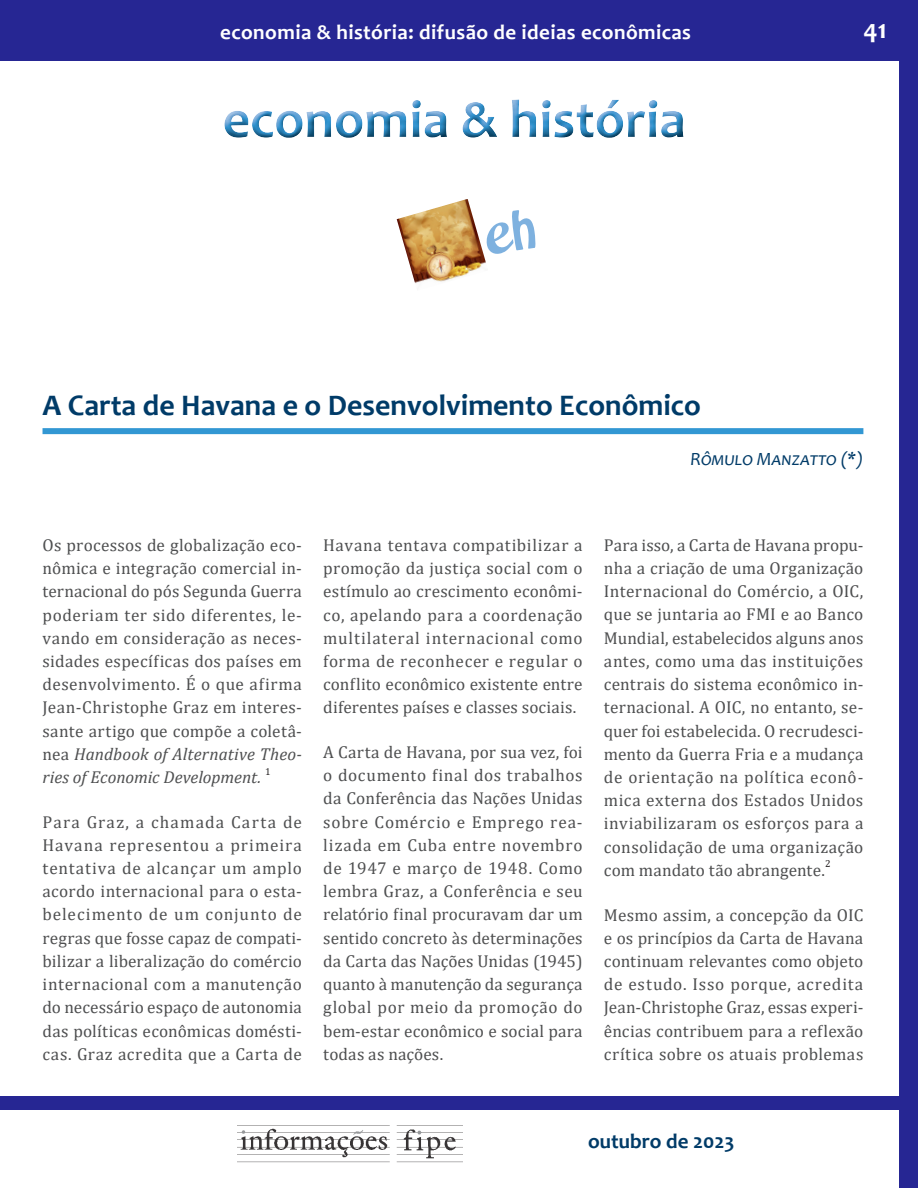
<style>
.page{position:relative;width:918px;height:1188px;background:#fff}
.page>*{position:absolute;margin:0;border:0;box-sizing:border-box;transform-origin:0 0}
.t1{font:700 30px "Candara";color:#003b68}
.t2{font:700 27px "Candara";color:#fff}
.t3{font:700 21px "Candara";letter-spacing:.02em;color:#fff}
.t4{font:700 21px "Candara";color:#003b68}
.t5{font:italic 18.75px "Candara";letter-spacing:.02em;color:#003b68}
.t6{font:17.25px/23.2px "Cambria";letter-spacing:.015em;color:#4e4f50;text-align:justify}
.t7{font:10.05px "Cambria";color:#231f20}
.s1{font-style:italic}
</style>
<div class="page">
<div style="left:899px;top:0;width:19px;height:1188px;background:#262693"></div>
<div style="left:0;top:0;width:918px;height:61px;background:#262693"></div>
<img style="left:238px;top:1128px;width:225px;height:35px">
<div style="left:0;top:1097px;width:918px;height:13px;background:#262693"></div>
<div style="left:216px;top:97px;width:477px;height:49px;background:#003b68;opacity:.67"></div>
<img style="left:397px;top:199px;width:89px;height:85px">
<div style="left:43px;top:428px;width:820px;height:6px;background:#3297d3"></div>
<svg style="left:484px;top:208px;width:2px;height:47px"></svg>
<p class="t3" style="left:220px;top:19px;width:472px">economia &amp; história: difusão de ideias econômicas</p>
<h2 class="t2" style="left:863px;top:12px;width:25px">41</h2>
<h1 class="t1" style="left:43px;top:387px;width:660px">A Carta de Havana e o Desenvolvimento Econômico</h1>
<p class="t5" style="left:691px;top:447px;width:174px">Rômulo Manzatto (*)</p>
<p class="t6" style="left:43px;top:533px;width:261px">Os processos de globalização eco&shy;nômica e integração comercial in&shy;ternacional do pós Segunda Guerra poderiam ter sido diferentes, le&shy;vando em consideração as neces&shy;sidades específicas dos países em desenvolvimento. É o que afirma Jean-Christophe Graz em interes&shy;sante artigo que compõe a coletâ&shy;nea <span class="s1">Handbook of Alternative Theo&shy;ries of Economic Development.</span></p>
<p class="t7" style="left:265px;top:765px;width:7px">1</p>
<p class="t6" style="left:43px;top:810px;width:261px">Para Graz, a chamada Carta de Havana representou a primeira tentativa de alcançar um amplo acordo internacional para o esta&shy;belecimento de um conjunto de regras que fosse capaz de compati&shy;bilizar a liberalização do comércio internacional com a manutenção do necessário espaço de autonomia das políticas econômicas domésti&shy;cas. Graz acredita que a Carta de</p>
<p class="t6" style="left:323px;top:533px;width:261px">Havana tentava compatibilizar a promoção da justiça social com o estímulo ao crescimento econômi&shy;co, apelando para a coordenação multilateral internacional como forma de reconhecer e regular o conflito econômico existente entre diferentes países e classes sociais.</p>
<p class="t6" style="left:323px;top:740px;width:261px">A Carta de Havana, por sua vez, foi o documento final dos trabalhos da Conferência das Nações Unidas sobre Comércio e Emprego rea&shy;lizada em Cuba entre novembro de 1947 e março de 1948. Como lembra Graz, a Conferência e seu relatório final procuravam dar um sentido concreto às determinações da Carta das Nações Unidas (1945) quanto à manutenção da segurança global por meio da promoção do bem-estar econômico e social para todas as nações.</p>
<p class="t6" style="left:604px;top:533px;width:261px">Para isso, a Carta de Havana propu&shy;nha a criação de uma Organização Internacional do Comércio, a OIC, que se juntaria ao FMI e ao Banco Mundial, estabelecidos alguns anos antes, como uma das instituições centrais do sistema econômico in&shy;ternacional. A OIC, no entanto, se&shy;quer foi estabelecida. O recrudesci&shy;mento da Guerra Fria e a mudança de orientação na política econô&shy;mica externa dos Estados Unidos inviabilizaram os esforços para a consolidação de uma organização com mandato tão abrangente.</p>
<p class="t7" style="left:825px;top:858px;width:7px">2</p>
<p class="t6" style="left:604px;top:903px;width:261px">Mesmo assim, a concepção da OIC e os princípios da Carta de Havana continuam relevantes como objeto de estudo. Isso porque, acredita Jean-Christophe Graz, essas experi&shy;ências contribuem para a reflexão crítica sobre os atuais problemas</p>
<p class="t4" style="left:588px;top:1128px;width:148px">outubro de 2023</p>
</div>
